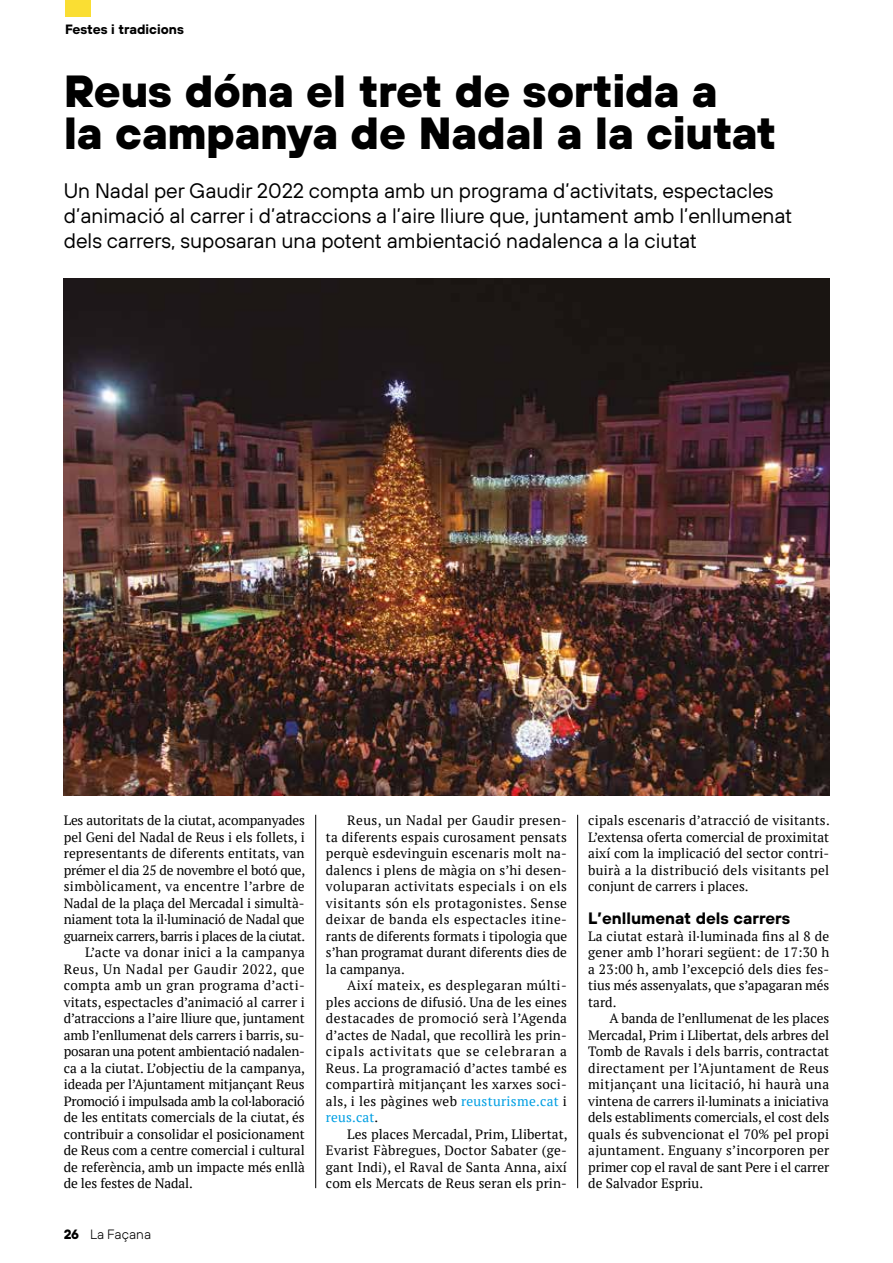
<style>
.page{position:relative;width:893px;height:1263px;background:#fff}
.page>*{position:absolute;margin:0;border:0;box-sizing:border-box;transform-origin:0 0}
.t1{font:800 45px/42px "TT Hoves";color:#000}
.t2{font:21px/24.8px "TT Hoves";color:#000}
.t3{font:700 16.5px "TT Hoves";color:#000}
.t4{font:13.5px/16.5px "PT Serif";letter-spacing:-.005em;color:#000;text-align:justify}
.t5{font:13.5px "PT Serif";letter-spacing:.025em;color:#000}
.t6{font:13.5px "PT Serif";letter-spacing:-.03em;color:#000}
.t7{font:13.5px "PT Serif";letter-spacing:.02em;color:#000}
.t8{font:13.5px "PT Serif";letter-spacing:.04em;color:#000}
.t9{font:700 13.5px "TT Hoves";color:#000}
.t10{font:300 13.5px "TT Hoves";color:#000}
.s1{font-weight:700}
.s2{color:#009fe3}
</style>
<div class="page">
<hr style="left:315px;top:815px;width:1px;height:373px;background:#000">
<img style="left:64px;top:278px;width:765px;height:517px">
<div style="left:65px;top:0;width:26px;height:16px;background:#fade33"></div>
<hr style="left:577px;top:815px;width:1px;height:373px;background:#000">
<p class="t9" style="left:65px;top:20px;width:120px">Festes i tradicions</p>
<h1 class="t1" style="left:64px;top:69px;width:714px">Reus dóna el tret de sortida a<br>la campanya de Nadal a la ciutat</h1>
<h2 class="t2" style="left:64px;top:178px;width:730px">Un Nadal per Gaudir 2022 compta amb un programa d’activitats, espectacles d’animació al carrer i d’atraccions a l’aire lliure que, juntament amb l’enllumenat dels carrers, suposaran una potent ambientació nadalenca a la ciutat</h2>
<p class="t4" style="left:64px;top:812px;width:243px">Les autoritats de la ciutat, acompanyades</p>
<p class="t4" style="left:64px;top:828px;width:243px">pel Geni del Nadal de Reus i els follets, i</p>
<p class="t4" style="left:64px;top:845px;width:242px">representants de diferents entitats, van</p>
<p class="t4" style="left:64px;top:861px;width:243px">prémer el dia 25 de novembre el botó que,</p>
<p class="t5" style="left:64px;top:877px;width:242px">simbòlicament, va encentre l’arbre de</p>
<p class="t4" style="left:64px;top:894px;width:242px">Nadal de la plaça del Mercadal i simultà-</p>
<p class="t4" style="left:64px;top:911px;width:242px">niament tota la il·luminació de Nadal que</p>
<p class="t6" style="left:64px;top:927px;width:243px">guarneix carrers, barris i places de la ciutat.</p>
<p class="t7" style="left:85px;top:943px;width:221px">L’acte va donar inici a la campanya</p>
<p class="t8" style="left:64px;top:960px;width:242px">Reus, Un Nadal per Gaudir 2022, que</p>
<p class="t5" style="left:64px;top:976px;width:242px">compta amb un gran programa d’acti-</p>
<p class="t4" style="left:64px;top:993px;width:243px">vitats, espectacles d’animació al carrer i</p>
<p class="t4" style="left:64px;top:1010px;width:242px">d’atraccions a l’aire lliure que, juntament</p>
<p class="t4" style="left:64px;top:1026px;width:242px">amb l’enllumenat dels carrers i barris, su-</p>
<p class="t4" style="left:64px;top:1043px;width:243px">posaran una potent ambientació nadalen-</p>
<p class="t4" style="left:64px;top:1059px;width:243px">ca a la ciutat. L’objectiu de la campanya,</p>
<p class="t4" style="left:64px;top:1076px;width:242px">ideada per l’Ajuntament mitjançant Reus</p>
<p class="t4" style="left:64px;top:1092px;width:242px">Promoció i impulsada amb la col·laboració</p>
<p class="t4" style="left:64px;top:1109px;width:242px">de les entitats comercials de la ciutat, és</p>
<p class="t4" style="left:64px;top:1125px;width:243px">contribuir a consolidar el posicionament</p>
<p class="t4" style="left:64px;top:1142px;width:242px">de Reus com a centre comercial i cultural</p>
<p class="t4" style="left:64px;top:1158px;width:243px">de referència, amb un impacte més enllà</p>
<p class="t4" style="left:64px;top:1175px;width:131px">de les festes de Nadal.</p>
<p class="t10" style="left:64px;top:1226px;width:89px"><span class="s1">26</span> La Façana</p>
<p class="t4" style="left:326px;top:812px;width:243px;text-indent:21px">Reus, un Nadal per Gaudir presen&shy;ta diferents espais curosament pensats perquè esdevinguin escenaris molt na&shy;dalencs i plens de màgia on s’hi desen&shy;voluparan activitats especials i on els visitants són els protagonistes. Sense deixar de banda els espectacles itine&shy;rants de diferents formats i tipologia que s’han programat durant diferents dies de la campanya.</p>
<p class="t4" style="left:326px;top:977px;width:243px;text-indent:21px">Així mateix, es desplegaran múlti&shy;ples accions de difusió. Una de les eines destacades de promoció serà l’Agenda d’actes de Nadal, que recollirà les prin&shy;cipals activitats que se celebraran a Reus. La programació d’actes també es compartirà mitjançant les xarxes soci&shy;als, i les pàgines web <span class="s2">reusturisme.cat</span> i <span class="s2">reus.cat</span>.</p>
<p class="t4" style="left:326px;top:1125px;width:243px;text-indent:21px">Les places Mercadal, Prim, Llibertat, Evarist Fàbregues, Doctor Sabater (ge&shy;gant Indi), el Raval de Santa Anna, així com els Mercats de Reus seran els prin-</p>
<p class="t4" style="left:588px;top:812px;width:243px">cipals escenaris d’atracció de visitants.<br>L’extensa oferta comercial de proximitat així com la implicació del sector contri&shy;buirà a la distribució dels visitants pel conjunt de carrers i places.</p>
<p class="t3" style="left:588px;top:907px;width:204px">L’enllumenat dels carrers</p>
<p class="t4" style="left:588px;top:927px;width:243px">La ciutat estarà il·luminada fins al 8 de gener amb l’horari següent: de 17:30 h a 23:00 h, amb l’excepció dels dies fes&shy;tius més assenyalats, que s’apagaran més tard.</p>
<p class="t4" style="left:588px;top:1010px;width:243px;text-indent:21px">A banda de l’enllumenat de les places Mercadal, Prim i Llibertat, dels arbres del Tomb de Ravals i dels barris, contractat directament per l’Ajuntament de Reus mitjançant una licitació, hi haurà una vintena de carrers il·luminats a iniciativa dels establiments comercials, el cost dels quals és subvencionat el 70% pel propi ajuntament. Enguany s’incorporen per primer cop el raval de sant Pere i el carrer de Salvador Espriu.</p>
</div>
